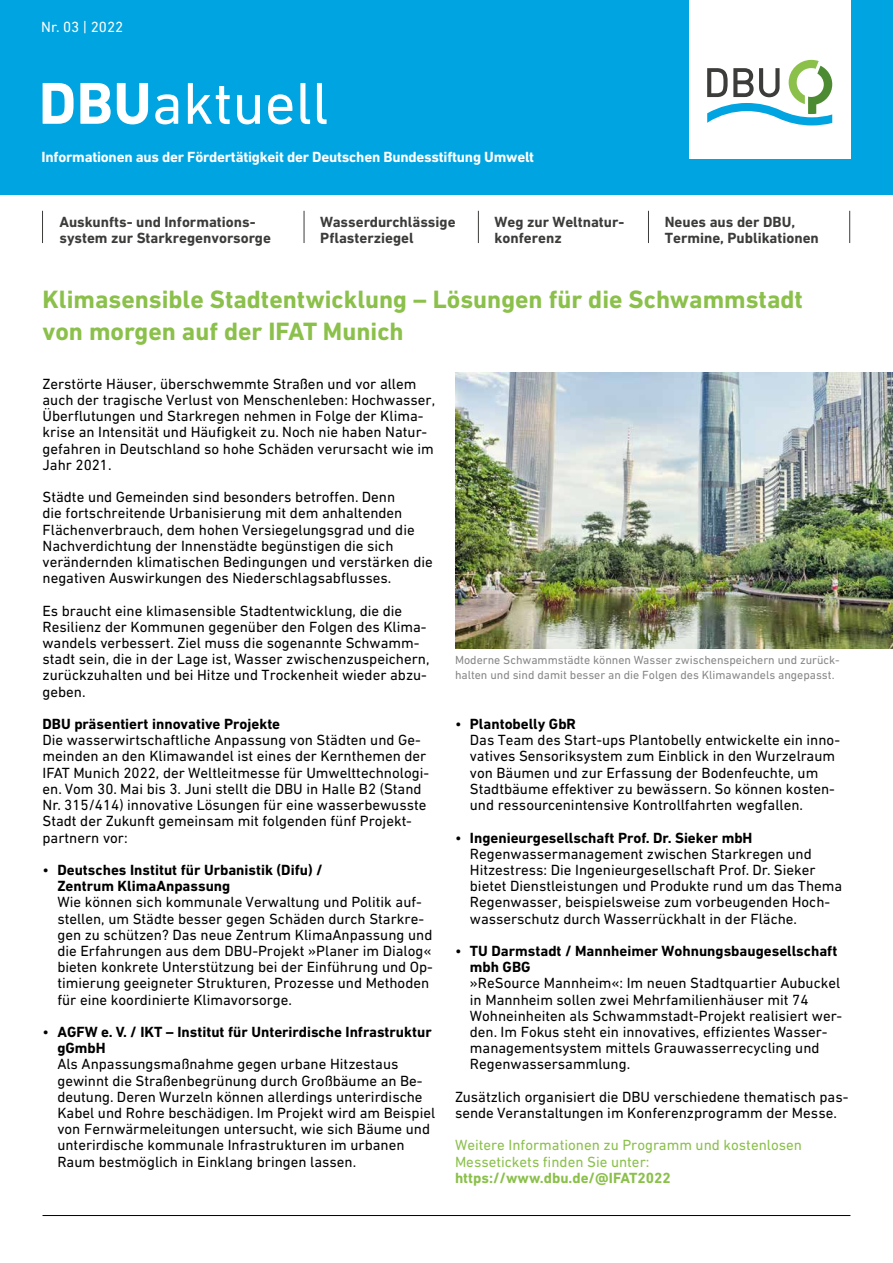
<style>
.page{position:relative;width:893px;height:1263px;background:#fff}
.page>*{position:absolute;margin:0;border:0;box-sizing:border-box;transform-origin:0 0}
.t1{font:60px "DIN Next W1 G";color:#fff}
.Überschrift_17pt_grü{font:700 25.5px/32.4px "DIN Next W1 G";color:#8bc04b}
.Text_10pt_schwarz{font:15px/16.2px "DIN Next W1 G";color:#000}
.Aufzählung_10pt_schw{font:700 15px/16.2px "DIN Next W1 G";color:#000}
.t2{font:700 15px/16.2px "DIN Next W1 G";color:#3c3c3b}
.Text_10pt_grün_hell{font:15px/16.2px "DIN Next W1 G";color:#8bc04b}
.Text_10pt_weiss{font:700 15px "DIN Next W1 G";letter-spacing:-.015em;color:#fff}
.Überschrift_10pt_sch{font:700 15px "DIN Next W1 G";color:#000}
.Weblink_10pt_grün_he{font:700 15px "DIN Next W1 G";color:#8bc04b}
.t3{font:15px "DIN Next W1 G";color:#fff}
.t4{font:12px/14.4px "DIN Next W1 G";color:#878787}
.s1{font-weight:700}
.s2{font-weight:400}
</style>
<div class="page">
<hr style="left:43px;top:1215px;width:807px;height:1px;background:#000">
<hr style="left:304px;top:211px;width:1px;height:32px;background:#3c3c3b">
<hr style="left:478px;top:211px;width:1px;height:32px;background:#3c3c3b">
<hr style="left:648px;top:211px;width:1px;height:32px;background:#3c3c3b">
<hr style="left:42px;top:211px;width:1px;height:32px;background:#3c3c3b">
<hr style="left:849px;top:211px;width:1px;height:32px;background:#3c3c3b">
<div style="left:0;top:0;width:893px;height:194px;background:#00a4e1"></div>
<div style="left:689px;top:0;width:161px;height:159px;background:#fff"></div>
<svg style="left:707px;top:60px;width:125px;height:65px"></svg>
<img style="left:455px;top:373px;width:438px;height:275px">
<p class="t3" style="left:41px;top:19px;width:84px">Nr. 03 | 2022</p>
<p class="t1" style="left:39px;top:69px;width:292px"><span class="s1">DBU</span>aktuell</p>
<p class="Text_10pt_weiss" style="left:41px;top:148px;width:494px">Informationen aus der Fördertätigkeit der Deutschen Bundesstiftung Umwelt</p>
<p class="t2" style="left:60px;top:214px;width:213px">Auskunfts- und Informations&shy;system zur Starkregenvorsorge</p>
<p class="t2" style="left:495px;top:214px;width:130px">Weg zur Weltnatur&shy;konferenz</p>
<p class="t2" style="left:320px;top:214px;width:137px">Wasserdurchlässige<br>Pflasterziegel</p>
<p class="t2" style="left:665px;top:214px;width:156px">Neues aus der DBU,<br>Termine, Publikationen</p>
<p class="Überschrift_17pt_grü" style="left:43px;top:283px;width:762px">Klimasensible Stadtentwicklung – Lösungen für die Schwammstadt von morgen auf der IFAT Munich</p>
<p class="Text_10pt_schwarz" style="left:43px;top:375px;width:394px">Zerstörte Häuser, überschwemmte Straßen und vor allem auch der tragische Verlust von Menschenleben: Hochwasser, Überflutungen und Starkregen nehmen in Folge der Klima&shy;krise an Intensität und Häufigkeit zu. Noch nie haben Natur&shy;gefahren in Deutschland so hohe Schäden verursacht wie im Jahr 2021.</p>
<p class="Text_10pt_schwarz" style="left:43px;top:489px;width:392px">Städte und Gemeinden sind besonders betroffen. Denn<br>die fortschreitende Urbanisierung mit dem anhaltenden Flächenverbrauch, dem hohen Versiegelungsgrad und die Nachverdichtung der Innenstädte begünstigen die sich verändernden klimatischen Bedingungen und verstärken die negativen Auswirkungen des Niederschlagsabflusses.</p>
<p class="Text_10pt_schwarz" style="left:43px;top:602px;width:388px">Es braucht eine klimasensible Stadtentwicklung, die die Resilienz der Kommunen gegenüber den Folgen des Klima&shy;wandels verbessert. Ziel muss die sogenannte Schwamm&shy;stadt sein, die in der Lage ist, Wasser zwischenzuspeichern, zurückzuhalten und bei Hitze und Trockenheit wieder abzu&shy;geben.</p>
<h1 class="Überschrift_10pt_sch" style="left:43px;top:715px;width:239px">DBU präsentiert innovative Projekte</h1>
<p class="Text_10pt_schwarz" style="left:43px;top:732px;width:388px">Die wasserwirtschaftliche Anpassung von Städten und Ge&shy;meinden an den Klimawandel ist eines der Kernthemen der IFAT Munich 2022, der Weltleitmesse für Umwelttechnologi&shy;en. Vom 30. Mai bis 3. Juni stellt die DBU in Halle B2 (Stand Nr. 315/414) innovative Lösungen für eine wasserbewusste Stadt der Zukunft gemeinsam mit folgenden fünf Projekt&shy;partnern vor:</p>
<p class="Aufzählung_10pt_schw" style="left:57px;top:862px;width:267px;text-indent:-15px"><span class="s2">•</span> Deutsches Institut für Urbanistik (Difu) /<br>Zentrum KlimaAnpassung</p>
<p class="Text_10pt_schwarz" style="left:57px;top:894px;width:377px">Wie können sich kommunale Verwaltung und Politik auf&shy;stellen, um Städte besser gegen Schäden durch Starkre&shy;gen zu schützen? Das neue Zentrum KlimaAnpassung und die Erfahrungen aus dem DBU-Projekt »Planer im Dialog« bieten konkrete Unterstützung bei der Einführung und Op&shy;timierung geeigneter Strukturen, Prozesse und Methoden für eine koordinierte Klimavorsorge.</p>
<p class="Aufzählung_10pt_schw" style="left:57px;top:1024px;width:376px;text-indent:-15px"><span class="s2">•</span> AGFW e. V. / IKT – Institut für Unterirdische Infrastruktur gGmbH</p>
<p class="Text_10pt_schwarz" style="left:57px;top:1056px;width:379px">Als Anpassungsmaßnahme gegen urbane Hitzestaus gewinnt die Straßenbegrünung durch Großbäume an Be&shy;deutung. Deren Wurzeln können allerdings unterirdische Kabel und Rohre beschädigen. Im Projekt wird am Beispiel von Fernwärmeleitungen untersucht, wie sich Bäume und unterirdische kommunale Infrastrukturen im urbanen Raum bestmöglich in Einklang bringen lassen.</p>
<p class="t4" style="left:455px;top:653px;width:386px">Moderne Schwammstädte können Wasser zwischenspeichern und zurück&shy;halten und sind damit besser an die Folgen des Klimawandels angepasst.</p>
<p class="Aufzählung_10pt_schw" style="left:455px;top:716px;width:122px"><span class="s2">•</span> Plantobelly GbR</p>
<p class="Text_10pt_schwarz" style="left:470px;top:732px;width:372px">Das Team des Start-ups Plantobelly entwickelte ein inno&shy;vatives Sensoriksystem zum Einblick in den Wurzelraum von Bäumen und zur Erfassung der Bodenfeuchte, um Stadtbäume effektiver zu bewässern. So können kosten&shy;und ressourcenintensive Kontrollfahrten wegfallen.</p>
<p class="Aufzählung_10pt_schw" style="left:455px;top:829px;width:299px"><span class="s2">•</span> Ingenieurgesellschaft Prof. Dr. Sieker mbH</p>
<p class="Text_10pt_schwarz" style="left:470px;top:845px;width:374px">Regenwassermanagement zwischen Starkregen und Hitzestress: Die Ingenieurgesellschaft Prof. Dr. Sieker bietet Dienstleistungen und Produkte rund um das Thema Regenwasser, beispielsweise zum vorbeugenden Hoch&shy;wasserschutz durch Wasserrückhalt in der Fläche.</p>
<p class="Aufzählung_10pt_schw" style="left:470px;top:943px;width:369px;text-indent:-15px"><span class="s2">•</span> TU Darmstadt / Mannheimer Wohnungsbaugesellschaft mbh GBG</p>
<p class="Text_10pt_schwarz" style="left:470px;top:975px;width:374px">»ReSource Mannheim«: Im neuen Stadtquartier Aubuckel in Mannheim sollen zwei Mehrfamilienhäuser mit 74<br>Wohneinheiten als Schwammstadt-Projekt realisiert wer&shy;den. Im Fokus steht ein innovatives, effizientes Wasser&shy;managementsystem mittels Grauwasserrecycling und Regenwassersammlung.</p>
<p class="Text_10pt_schwarz" style="left:455px;top:1088px;width:395px">Zusätzlich organisiert die DBU verschiedene thematisch pas&shy;sende Veranstaltungen im Konferenzprogramm der Messe.</p>
<p class="Text_10pt_grün_hell" style="left:455px;top:1137px;width:348px">Weitere Informationen zu Programm und kostenlosen<br>Messetickets finden Sie unter:</p>
<h1 class="Weblink_10pt_grün_he" style="left:455px;top:1169px;width:217px">https://www.dbu.de/@IFAT2022</h1>
</div>
